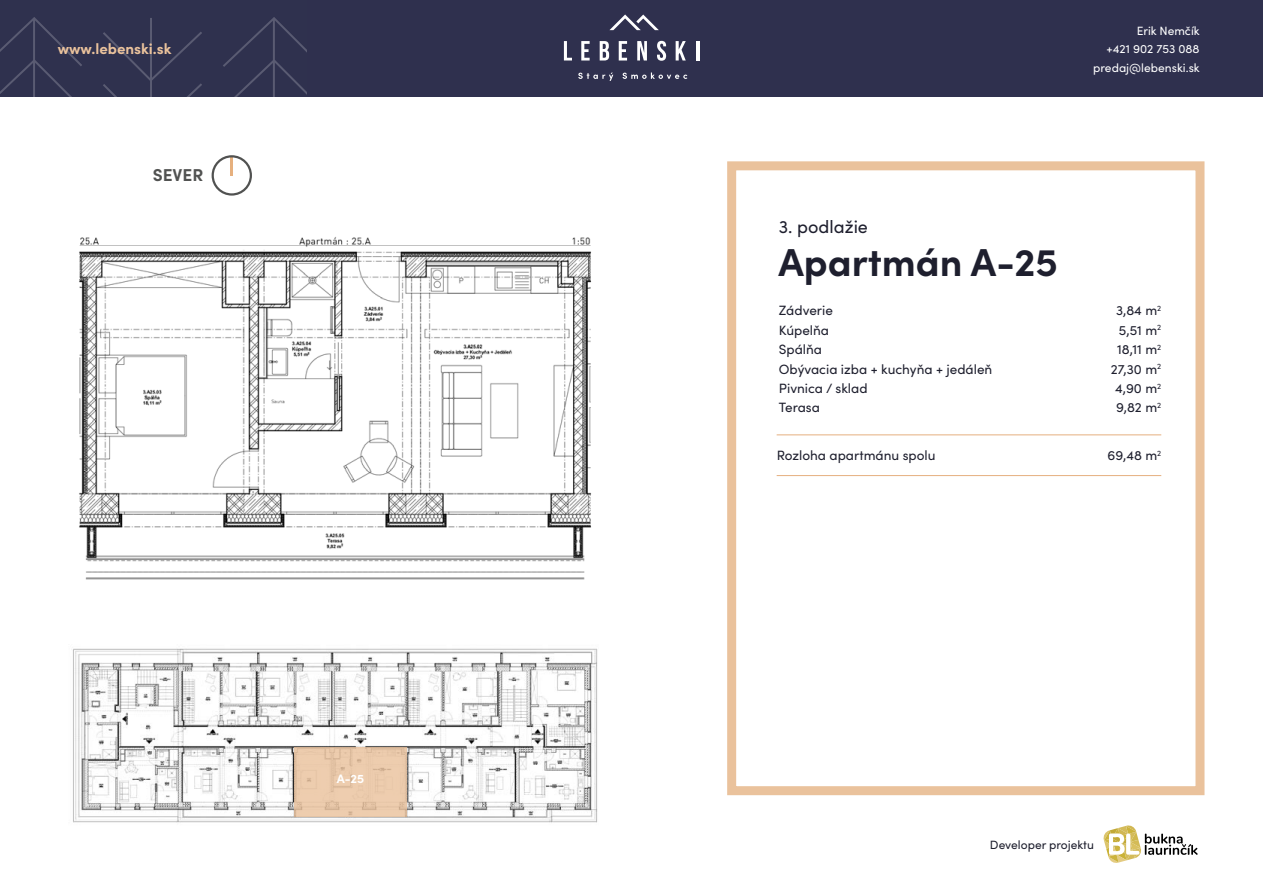
<style>
.page{position:relative;width:1263px;height:893px;background:#fff}
.page>*{position:absolute;margin:0;border:0;box-sizing:border-box;transform-origin:0 0}
.t1{font:700 39px "Sofia Pro";color:#1e1f2e}
.t2{font:18px "Sofia Pro";color:#1e1f2e}
.t3{font:700 17.25px "Sofia Pro";color:#515251}
.t4{font:700 15px "Sofia Pro";color:#eac29c}
.t5{font:13.5px/19.4px "Sofia Pro";color:#1e1f2e}
.t6{font:700 12.3px "Sofia Pro";color:#fff}
.t7{font:12px/18.6px "Sofia Pro";color:#fff;text-align:right}
.t8{font:12px "Sofia Pro";color:#1e1f2e}
</style>
<div class="page">
<div style="left:727px;top:161px;width:477px;height:634px;border:9px solid #eac29c"></div>
<div style="left:0;top:0;width:1263px;height:97px;background:#2f304e"></div>
<svg style="left:223px;top:17px;width:83px;height:80px"></svg>
<svg style="left:0;top:17px;width:82px;height:80px"></svg>
<svg style="left:103px;top:18px;width:99px;height:79px"></svg>
<svg style="left:578px;top:73px;width:35px;height:8px"></svg>
<svg style="left:623px;top:73px;width:64px;height:6px"></svg>
<svg style="left:564px;top:41px;width:8px;height:20px"></svg>
<svg style="left:581px;top:41px;width:9px;height:20px"></svg>
<svg style="left:600px;top:41px;width:9px;height:20px"></svg>
<svg style="left:619px;top:41px;width:8px;height:20px"></svg>
<svg style="left:637px;top:41px;width:10px;height:20px"></svg>
<svg style="left:657px;top:41px;width:9px;height:20px"></svg>
<svg style="left:676px;top:41px;width:10px;height:20px"></svg>
<hr style="left:696px;top:41px;width:3px;height:20px;background:#fff">
<svg style="left:609px;top:14px;width:50px;height:16px"></svg>
<svg style="left:1103px;top:825px;width:94px;height:38px"></svg>
<hr style="left:777px;top:435px;width:384px;height:1px;background:#e5af7f">
<hr style="left:777px;top:475px;width:384px;height:1px;background:#e5af7f">
<img style="left:79px;top:237px;width:512px;height:343px">
<svg style="left:231px;top:158px;width:2px;height:17px"></svg>
<div style="left:212px;top:155px;width:40px;height:41px;border:2px solid #515251;border-radius:50%"></div>
<img style="left:73px;top:648px;width:525px;height:175px">
<svg style="left:294px;top:747px;width:112px;height:69px;fill:#ecccad"></svg>
<p class="t4" style="left:58px;top:38px;width:115px">www.lebenski.sk</p>
<p class="t3" style="left:153px;top:162px;width:52px">SEVER</p>
<p class="t6" style="left:337px;top:769px;width:29px">A-25</p>
<p class="t7" style="left:1093px;top:20px;width:108px">Erik Nemčík<br>+421 902 753 088 predaj@lebenski.sk</p>
<h2 class="t2" style="left:779px;top:213px;width:91px">3. podlažie</h2>
<h1 class="t1" style="left:778px;top:232px;width:281px">Apartmán A-25</h1>
<p class="t5" style="left:779px;top:300px;width:215px">Zádverie<br>Kúpelňa<br>Spálňa<br>Obývacia izba + kuchyňa + jedáleň<br>Pivnica / sklad<br>Terasa</p>
<p class="t5" style="left:1111px;top:300px;width:52px;text-align:center">3,84 m<sup>2<br></sup>5,51 m<sup>2<br></sup>18,11 m<sup>2<br></sup>27,30 m<sup>2<br></sup>4,90 m<sup>2<br></sup>9,82 m<sup>2</sup></p>
<p class="t5" style="left:777px;top:445px;width:160px">Rozloha apartmánu spolu</p>
<p class="t5" style="left:1107px;top:445px;width:55px">69,48 m<sup>2</sup></p>
<p class="t8" style="left:990px;top:836px;width:106px">Developer projektu</p>
</div>
